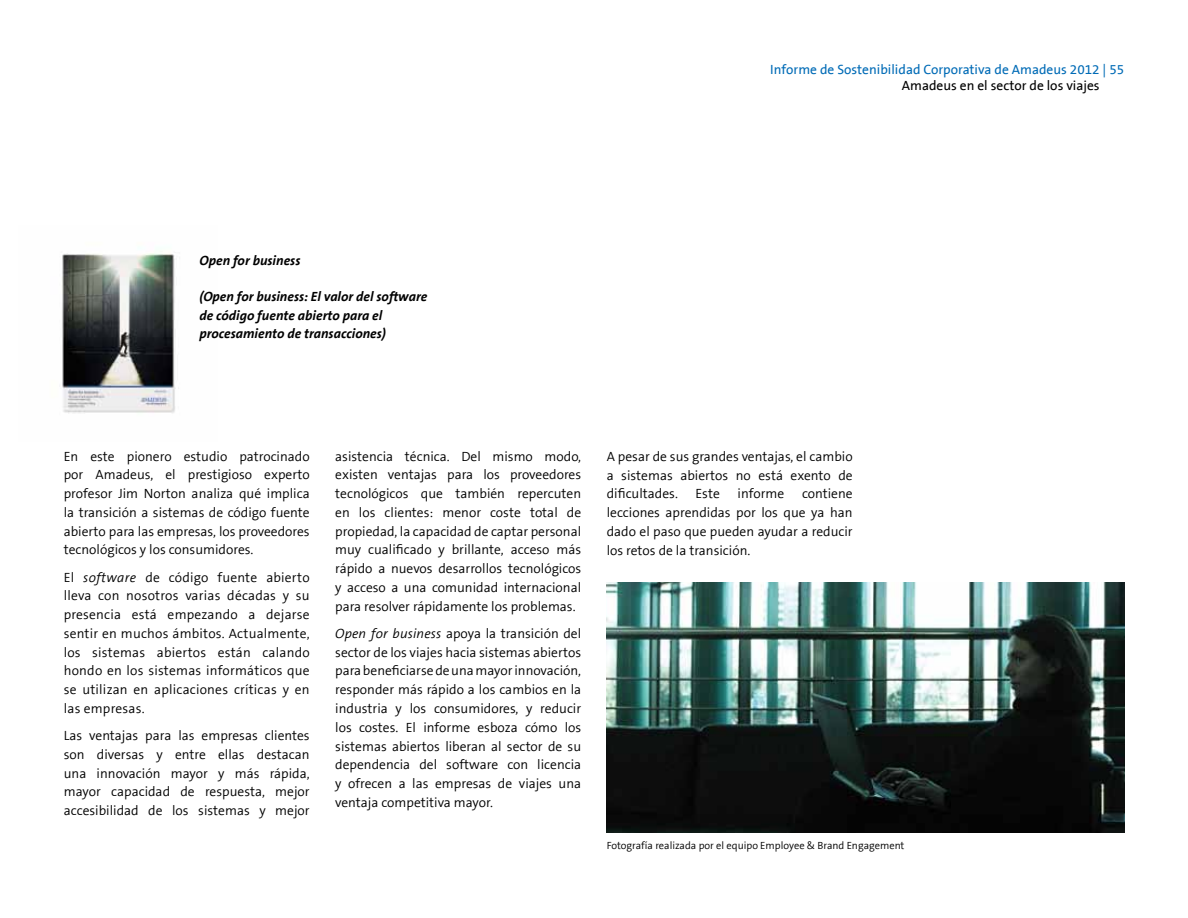
<style>
.page{position:relative;width:1188px;height:918px;background:#fff}
.page>*{position:absolute;margin:0;border:0;box-sizing:border-box;transform-origin:0 0}
.t1{font:300 13.5px/18.8px "The Sans B4";color:#000;text-align:justify}
.t2{font:italic 700 13.5px/18.8px "The Sans B7";color:#000}
.t3{font:13.5px "The Sans B5 Plain";color:#006bb6}
.t4{font:13.5px "The Sans B5 Plain";color:#000}
.t5{font:300 10.5px "The Sans B4";color:#000}
.s1{font-style:italic}
</style>
<div class="page">
<img style="left:62px;top:253px;width:114px;height:160px">
<img style="left:607px;top:583px;width:517px;height:250px">
<p class="t3" style="left:770px;top:62px;width:355px">Informe de Sostenibilidad Corporativa de Amadeus 2012 | 55</p>
<p class="t4" style="left:902px;top:78px;width:199px">Amadeus en el sector de los viajes</p>
<p class="t2" style="left:200px;top:252px;width:102px">Open for business</p>
<p class="t2" style="left:200px;top:287px;width:229px">(Open for business: El valor del software de código fuente abierto para el procesamiento de transacciones)</p>
<p class="t1" style="left:64px;top:447px;width:247px">En este pionero estudio patrocinado por Amadeus, el prestigioso experto profesor Jim Norton analiza qué implica la transición a sistemas de código fuente abierto para las empresas, los proveedores tecnológicos y los consumidores.</p>
<p class="t1" style="left:64px;top:568px;width:247px">El <span class="s1">software</span> de código fuente abierto lleva con nosotros varias décadas y su presencia está empezando a dejarse sentir en muchos ámbitos. Actualmente, los sistemas abiertos están calando hondo en los sistemas informáticos que se utilizan en aplicaciones críticas y en las empresas.</p>
<p class="t1" style="left:64px;top:727px;width:247px">Las ventajas para las empresas clientes son diversas y entre ellas destacan una innovación mayor y más rápida, mayor capacidad de respuesta, mejor accesibilidad de los sistemas y mejor</p>
<p class="t1" style="left:335px;top:447px;width:247px">asistencia técnica. Del mismo modo, existen ventajas para los proveedores tecnológicos que también repercuten en los clientes: menor coste total de propiedad, la capacidad de captar personal muy cualificado y brillante, acceso más rápido a nuevos desarrollos tecnológicos y acceso a una comunidad internacional para resolver rápidamente los problemas.</p>
<p class="t1" style="left:335px;top:625px;width:248px"><span class="s1">Open for business</span> apoya la transición del sector de los viajes hacia sistemas abiertos para beneficiarse de una mayor innovación, responder más rápido a los cambios en la industria y los consumidores, y reducir los costes. El informe esboza cómo los sistemas abiertos liberan al sector de su dependencia del software con licencia y ofrecen a las empresas de viajes una ventaja competitiva mayor.</p>
<p class="t1" style="left:607px;top:447px;width:247px">A pesar de sus grandes ventajas, el cambio a sistemas abiertos no está exento de dificultades.</p>
<p class="t1" style="left:696px;top:485px;width:26px">Este</p>
<p class="t1" style="left:738px;top:485px;width:48px">informe</p>
<p class="t1" style="left:607px;top:485px;width:247px;text-indent:195px">contiene lecciones aprendidas por los que ya han dado el paso que pueden ayudar a reducir los retos de la transición.</p>
<p class="t5" style="left:607px;top:840px;width:299px">Fotografía realizada por el equipo Employee &amp; Brand Engagement</p>
</div>
